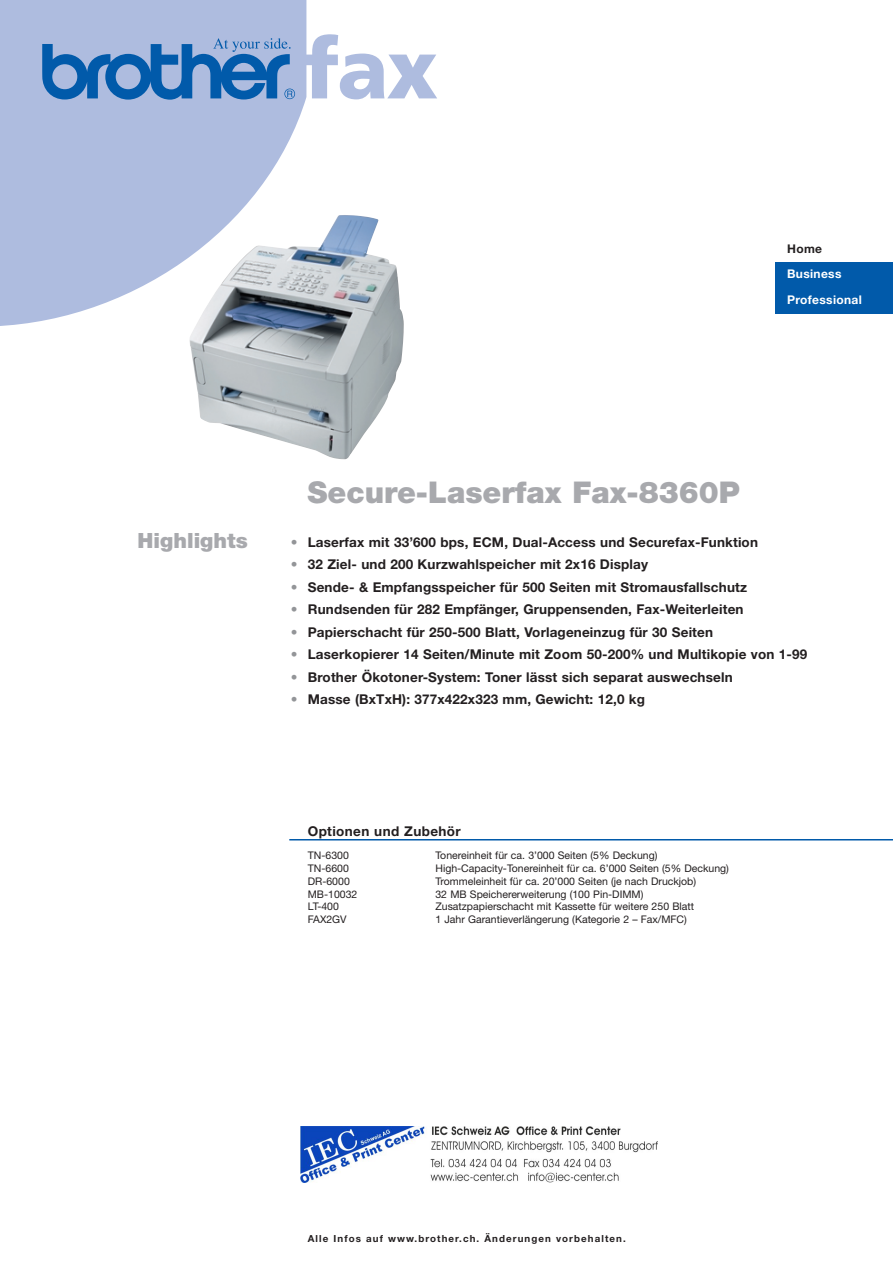
<style>
.page{position:relative;width:893px;height:1263px;background:#fff}
.page>*{position:absolute;margin:0;border:0;box-sizing:border-box;transform-origin:0 0}
.t1{font:900 30px "Helvetica Neue";color:#a8a9ad}
.t2{font:900 21px "Helvetica Neue";color:#a8a9ad}
.t3{font:700 13.5px "Helvetica Neue";letter-spacing:.01em;color:#231f20}
.t4{font:700 13.5px "Helvetica Neue";letter-spacing:.03em;color:#231f20}
.t5{font:700 12px/25.5px "Helvetica Neue";letter-spacing:.03em;color:#fff}
.t6{font:700 12px "Helvetica Neue";color:#231f20}
.t7{font:10.5px "Helvetica Neue";color:#231f20}
.t8{font:700 9.75px "Helvetica Neue";letter-spacing:.11em;color:#231f20}
.s1{color:#939598}
</style>
<div class="page">
<svg style="left:0;top:0;width:306px;height:326px;background:#b6c2e2"></svg>
<svg style="left:42px;top:38px;width:253px;height:62px;background:#5e8fc6"></svg>
<svg style="left:303px;top:34px;width:134px;height:65px"></svg>
<div style="left:775px;top:262px;width:117px;height:26px;background:#015aaa"></div>
<div style="left:775px;top:288px;width:117px;height:25px;background:#015aaa"></div>
<hr style="left:289px;top:839px;width:603px;height:2px;background:#015aaa">
<img style="left:189px;top:215px;width:215px;height:244px">
<img style="left:300px;top:1127px;width:357px;height:55px">
<p class="t6" style="left:787px;top:244px;width:36px">Home</p>
<p class="t5" style="left:787px;top:262px;width:76px">Business<br>Professional</p>
<h2 class="t2" style="left:138px;top:533px;width:112px">Highlights</h2>
<h1 class="t1" style="left:307px;top:482px;width:434px">Secure-Laserfax Fax-8360P</h1>
<p class="t3" style="left:291px;top:537px;width:469px"><span class="s1">•</span> Laserfax mit 33’600 bps, ECM, Dual-Access und Securefax-Funktion</p>
<p class="t3" style="left:291px;top:560px;width:359px"><span class="s1">•</span> 32 Ziel- und 200 Kurzwahlspeicher mit 2x16 Display</p>
<p class="t3" style="left:291px;top:582px;width:458px"><span class="s1">•</span> Sende- &amp; Empfangsspeicher für 500 Seiten mit Stromausfallschutz</p>
<p class="t3" style="left:291px;top:605px;width:454px"><span class="s1">•</span> Rundsenden für 282 Empfänger, Gruppensenden, Fax-Weiterleiten</p>
<p class="t3" style="left:291px;top:627px;width:424px"><span class="s1">•</span> Papierschacht für 250-500 Blatt, Vorlageneinzug für 30 Seiten</p>
<p class="t3" style="left:291px;top:650px;width:518px"><span class="s1">•</span> Laserkopierer 14 Seiten/Minute mit Zoom 50-200% und Multikopie von 1-99</p>
<p class="t3" style="left:291px;top:672px;width:443px"><span class="s1">•</span> Brother Ökotoner-System: Toner lässt sich separat auswechseln</p>
<p class="t3" style="left:291px;top:695px;width:356px"><span class="s1">•</span> Masse (BxTxH): 377x422x323 mm, Gewicht: 12,0 kg</p>
<p class="t4" style="left:308px;top:826px;width:154px">Optionen und Zubehör</p>
<p class="t7" style="left:308px;top:852px;width:43px">TN-6300</p>
<p class="t7" style="left:435px;top:852px;width:223px">Tonereinheit für ca. 3’000 Seiten (5% Deckung)</p>
<p class="t7" style="left:308px;top:865px;width:43px">TN-6600</p>
<p class="t7" style="left:435px;top:865px;width:295px">High-Capacity-Tonereinheit für ca. 6’000 Seiten (5% Deckung)</p>
<p class="t7" style="left:308px;top:877px;width:44px">DR-6000</p>
<p class="t7" style="left:435px;top:877px;width:262px">Trommeleinheit für ca. 20’000 Seiten (je nach Druckjob)</p>
<p class="t7" style="left:308px;top:890px;width:51px">MB-10032</p>
<p class="t7" style="left:435px;top:890px;width:209px">32 MB Speichererweiterung (100 Pin-DIMM)</p>
<p class="t7" style="left:308px;top:903px;width:33px">LT-400</p>
<p class="t7" style="left:435px;top:903px;width:260px">Zusatzpapierschacht mit Kassette für weitere 250 Blatt</p>
<p class="t7" style="left:308px;top:916px;width:40px">FAX2GV</p>
<p class="t7" style="left:435px;top:916px;width:253px">1 Jahr Garantieverlängerung (Kategorie 2 – Fax/MFC)</p>
<p class="t8" style="left:308px;top:1235px;width:319px">Alle Infos auf www.brother.ch. Änderungen vorbehalten.</p>
</div>
